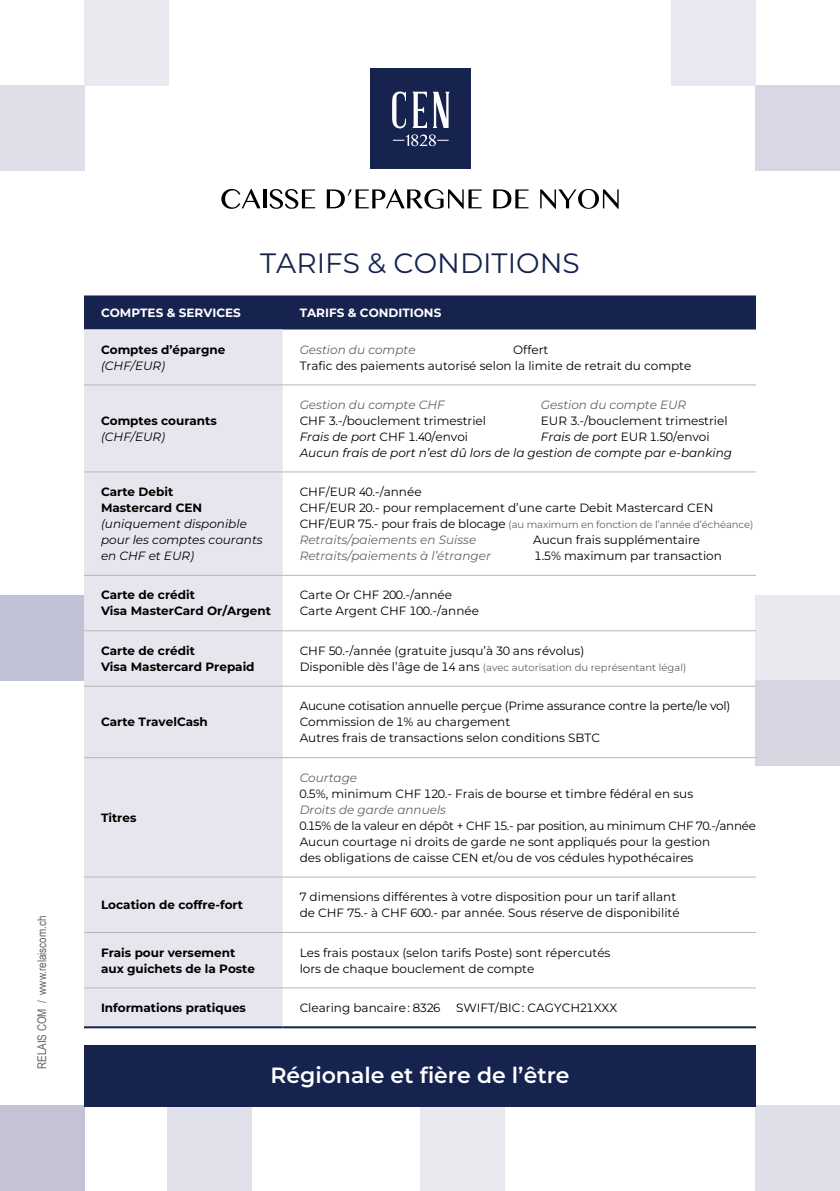
<style>
.page{position:relative;width:840px;height:1191px;background:#fff}
.page>*{position:absolute;margin:0;border:0;box-sizing:border-box;transform-origin:0 0}
.t1{font:28px "Montserrat CEN";color:#16234f}
.t2{font:600 22px "Montserrat CEN";color:#fff}
.t3{font:12px/16px "Montserrat CEN";color:#000}
.t4{font:700 12px/16px "Montserrat CEN";color:#000}
.t5{font:italic 12px "Montserrat CEN";color:#646363}
.t6{font:italic 12px/16px "Montserrat CEN";color:#000}
.t7{font:700 12px "Montserrat CEN";color:#fff}
.t8{font:12px "Arial Narrow";color:#646363}
.t9{font:10px "Montserrat CEN";color:#646363}
.s1{font-style:italic}
.s2{font-size:12px;color:#000}
</style>
<div class="page">
<div style="left:755px;top:85px;width:84px;height:85px;background:#d8d7e3"></div>
<div style="left:671px;top:0;width:84px;height:85px;background:#e8e9f0"></div>
<div style="left:755px;top:595px;width:84px;height:85px;background:#eae9f0"></div>
<div style="left:755px;top:680px;width:84px;height:85px;background:#d7d7e3"></div>
<div style="left:0;top:1106px;width:84px;height:85px;background:#c4c3d5"></div>
<div style="left:420px;top:1106px;width:83px;height:85px;background:#eae9f0"></div>
<div style="left:755px;top:1106px;width:84px;height:85px;background:#dfdfea"></div>
<div style="left:0;top:595px;width:84px;height:85px;background:#c1c2d5"></div>
<div style="left:84px;top:0;width:84px;height:85px;background:#eae9f0"></div>
<div style="left:0;top:85px;width:84px;height:85px;background:#dfdfea"></div>
<div style="left:168px;top:1106px;width:84px;height:85px;background:#dfe0ea"></div>
<div style="left:84px;top:295px;width:671px;height:34px;background:#16234f"></div>
<div style="left:84px;top:329px;width:198px;height:697px;background:#e7e6ee"></div>
<hr style="left:84px;top:384px;width:198px;height:1px;background:#b8b7b7">
<hr style="left:282px;top:384px;width:241px;height:1px;background:#b8b7b7">
<hr style="left:523px;top:384px;width:232px;height:1px;background:#b8b7b7">
<hr style="left:84px;top:471px;width:198px;height:1px;background:#b8b7b7">
<hr style="left:282px;top:471px;width:241px;height:1px;background:#b8b7b7">
<hr style="left:523px;top:471px;width:232px;height:1px;background:#b8b7b7">
<hr style="left:84px;top:575px;width:198px;height:1px;background:#b8b7b7">
<hr style="left:282px;top:575px;width:241px;height:1px;background:#b8b7b7">
<hr style="left:523px;top:575px;width:232px;height:1px;background:#b8b7b7">
<hr style="left:84px;top:630px;width:198px;height:1px;background:#b8b7b7">
<hr style="left:282px;top:630px;width:241px;height:1px;background:#b8b7b7">
<hr style="left:523px;top:630px;width:232px;height:1px;background:#b8b7b7">
<hr style="left:84px;top:686px;width:198px;height:1px;background:#b8b7b7">
<hr style="left:282px;top:686px;width:241px;height:1px;background:#b8b7b7">
<hr style="left:523px;top:686px;width:232px;height:1px;background:#b8b7b7">
<hr style="left:84px;top:757px;width:198px;height:1px;background:#b8b7b7">
<hr style="left:282px;top:757px;width:241px;height:1px;background:#b8b7b7">
<hr style="left:523px;top:757px;width:232px;height:1px;background:#b8b7b7">
<hr style="left:84px;top:876px;width:198px;height:1px;background:#b8b7b7">
<hr style="left:282px;top:876px;width:241px;height:1px;background:#b8b7b7">
<hr style="left:523px;top:876px;width:232px;height:1px;background:#b8b7b7">
<hr style="left:84px;top:932px;width:198px;height:1px;background:#b8b7b7">
<hr style="left:282px;top:932px;width:241px;height:1px;background:#b8b7b7">
<hr style="left:523px;top:932px;width:232px;height:1px;background:#b8b7b7">
<hr style="left:84px;top:987px;width:198px;height:1px;background:#b8b7b7">
<hr style="left:282px;top:987px;width:241px;height:1px;background:#b8b7b7">
<hr style="left:523px;top:987px;width:232px;height:1px;background:#b8b7b7">
<hr style="left:84px;top:1026px;width:198px;height:2px;background:#16234f">
<hr style="left:282px;top:1026px;width:241px;height:2px;background:#16234f">
<hr style="left:523px;top:1026px;width:232px;height:2px;background:#16234f">
<div style="left:84px;top:1045px;width:671px;height:61px;background:#16234f"></div>
<svg style="left:221px;top:189px;width:39px;height:20px"></svg>
<hr style="left:263px;top:189px;width:3px;height:19px;background:#000">
<svg style="left:269px;top:189px;width:46px;height:20px"></svg>
<svg style="left:326px;top:189px;width:155px;height:20px"></svg>
<svg style="left:493px;top:189px;width:35px;height:19px"></svg>
<svg style="left:540px;top:189px;width:78px;height:20px"></svg>
<div style="left:370px;top:68px;width:100px;height:100px;background:#16234f"></div>
<svg style="left:392px;top:134px;width:56px;height:12px"></svg>
<svg style="left:412px;top:92px;width:37px;height:36px"></svg>
<svg style="left:392px;top:91px;width:14px;height:37px"></svg>
<p class="t8" style="left:33px;top:1069px;width:155px;rotate:-90deg">RELAIS COM / www.relaiscom.ch</p>
<h1 class="t1" style="left:260px;top:243px;width:18px">tarifs</h1>
<h1 class="t1" style="left:367px;top:243px;width:46px">&amp; conditions</h1>
<p class="t7" style="left:101px;top:304px;width:141px">Comptes &amp; services</p>
<p class="t7" style="left:299px;top:304px;width:143px">tarifs &amp; conditions</p>
<p class="t4" style="left:101px;top:341px;width:126px">Comptes d’épargne</p>
<p class="t6" style="left:101px;top:357px;width:66px">(CHF/EUR)</p>
<p class="t3" style="left:299px;top:341px;width:393px;text-indent:213px">Offert<br>Trafic des paiements autorisé selon la limite de retrait du compte</p>
<p class="t5" style="left:299px;top:341px;width:117px">Gestion du compte</p>
<p class="t4" style="left:101px;top:412px;width:117px">Comptes courants</p>
<p class="t6" style="left:101px;top:428px;width:66px">(CHF/EUR)</p>
<p class="t4" style="left:101px;top:483px;width:93px">Carte Debit<br>M astercard CEN</p>
<p class="t6" style="left:101px;top:515px;width:163px">(uniquement disponible pour les comptes courants en CHF et EUR)</p>
<p class="t5" style="left:540px;top:396px;width:147px">Gestion du compte EUR</p>
<p class="t3" style="left:540px;top:412px;width:188px">Eur 3.-/bouclement trimestriel</p>
<p class="t3" style="left:540px;top:428px;width:170px"><span class="s1">Frais de port</span> Eur 1.50/envoi</p>
<p class="t6" style="left:299px;top:444px;width:433px">Aucun frais de port n’est dû lors de la gestion de compte par e-banking</p>
<p class="t5" style="left:299px;top:396px;width:146px">Gestion du compte CHF</p>
<p class="t3" style="left:299px;top:412px;width:188px">CHF 3.-/bouclement trimestriel<br><span class="s1">Frais de port</span> CHF 1.40/envoi</p>
<p class="t3" style="left:299px;top:483px;width:415px">CHF/EUR 40.-/année<br>CHF/EUR 20.- pour remplacement d’une carte Debit Mastercard CEN</p>
<p class="t9" style="left:299px;top:517px;width:455px"><span class="s2">CHF/EUR 75.- pour frais de blocage</span> (au maximum en fonction de l’année d’échéance)</p>
<p class="t5" style="left:299px;top:531px;width:178px">Retraits/paiements en Suisse</p>
<p class="t3" style="left:532px;top:531px;width:168px">Aucun frais supplémentaire</p>
<p class="t5" style="left:299px;top:547px;width:192px">Retraits/paiements à l’étranger</p>
<p class="t3" style="left:534px;top:547px;width:188px">1.5% maximum par transaction</p>
<p class="t4" style="left:101px;top:586px;width:171px">Carte de crédit<br>Visa M asterCard Or/Argent</p>
<p class="t3" style="left:299px;top:587px;width:181px">Carte Or CHF 200.-/année<br>Carte Argent CHF 100.-/année</p>
<p class="t4" style="left:101px;top:642px;width:155px">Carte de crédit<br>Visa M astercard Prepaid</p>
<p class="t3" style="left:299px;top:642px;width:286px">CHF 50.-/année (gratuite jusqu’à 30 ans révolus)</p>
<p class="t9" style="left:299px;top:660px;width:388px"><span class="s2">Disponible dès l’âge de 14 ans</span> (avec autorisation du représentant légal)</p>
<p class="t4" style="left:101px;top:713px;width:108px">Carte TravelCash</p>
<p class="t4" style="left:101px;top:809px;width:37px">Titres</p>
<p class="t3" style="left:299px;top:697px;width:432px">Aucune cotisation annuelle perçue (Prime assurance contre la perte/le vol)<br>Commission de 1% au chargement<br>Autres frais de transactions selon conditions SBTC</p>
<p class="t5" style="left:299px;top:769px;width:59px">Courtage</p>
<p class="t3" style="left:299px;top:785px;width:395px">0.5%, minimum CHF 120.- Frais de bourse et timbre fédéral en sus</p>
<p class="t5" style="left:299px;top:801px;width:148px">Droits de garde annuels</p>
<p class="t3" style="left:299px;top:817px;width:457px">0.15% de la valeur en dépôt + CHF 15.- par position, au minimum CHF 70.-/année<br>Aucun courtage ni droits de garde ne sont appliqués pour la gestion<br>des obligations de caisse CEN et/ou de vos cédules hypothécaires</p>
<p class="t4" style="left:101px;top:896px;width:143px">Location de coffre-fort</p>
<p class="t3" style="left:299px;top:888px;width:381px">7 dimensions différentes à votre disposition pour un tarif allant de CHF 75.- à CHF 600.- par année. Sous réserve de disponibilité</p>
<p class="t4" style="left:101px;top:943px;width:155px">Frais pour versement aux guichets de la Poste</p>
<p class="t3" style="left:299px;top:944px;width:312px">Les frais postaux (selon tarifs Poste) sont répercutés lors de chaque bouclement de compte</p>
<p class="t4" style="left:101px;top:999px;width:146px">I nformations pratiques</p>
<p class="t3" style="left:299px;top:999px;width:142px">Clearing bancaire: 8326</p>
<p class="t3" style="left:456px;top:999px;width:163px">SWIFT/BIC: CAGYCH21XXX</p>
<h2 class="t2" style="left:270px;top:1059px;width:300px">Régionale et fière de l’être</h2>
</div>
